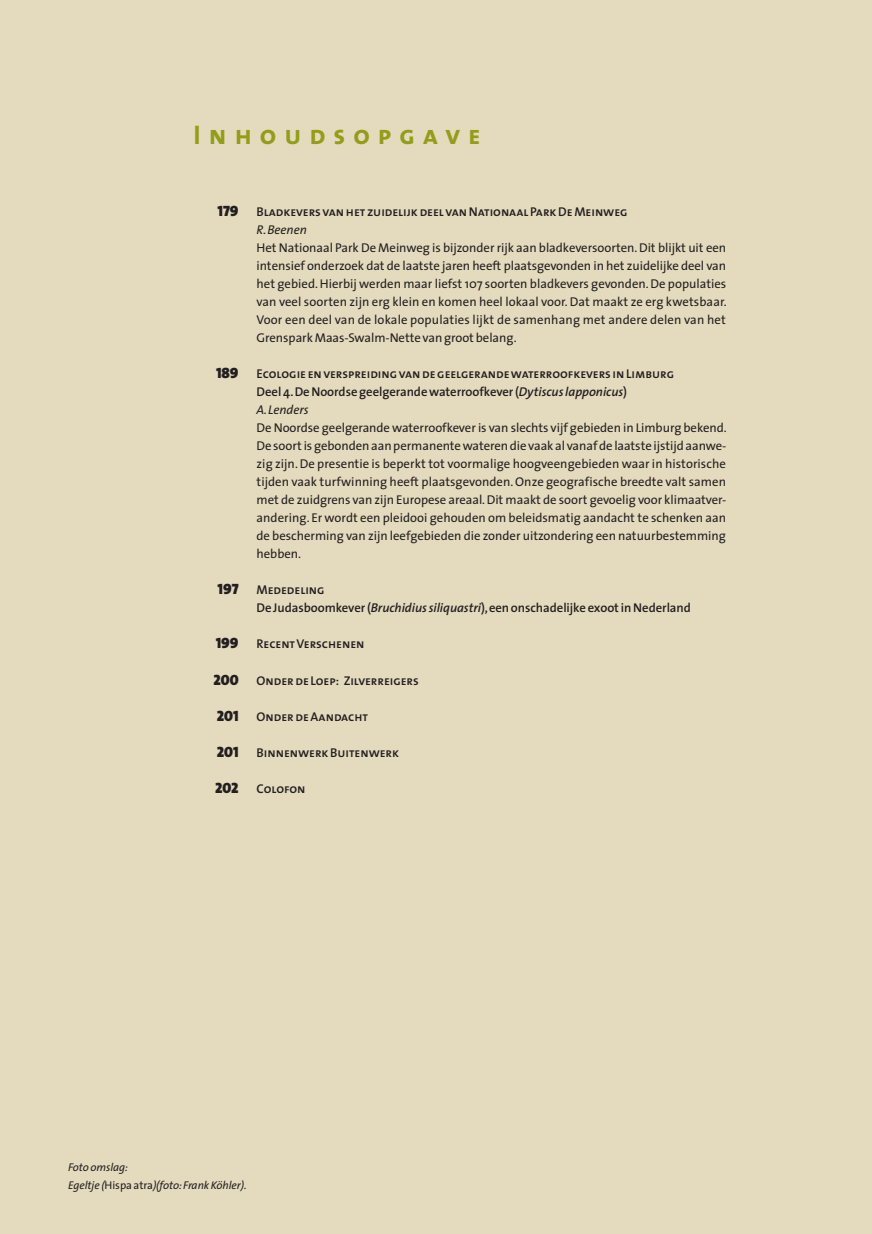
<style>
.page{position:relative;width:872px;height:1234px;background:#fff}
.page>*{position:absolute;margin:0;border:0;box-sizing:border-box;transform-origin:0 0}
.t1{font:27px "The Sans Bold Caps";letter-spacing:.295em;color:#939d15}
.t2{font:15px "The Sans Black Caps";letter-spacing:-.005em;color:#231f20}
.t3{font:12.75px/18px "The Sans";color:#231f20;text-align:justify}
.t4{font:12.75px "The Sans Semi Bold Caps";letter-spacing:-.005em;color:#231f20}
.t5{font:600 12.75px/18px "The Sans";letter-spacing:-.005em;color:#231f20}
.t6{font:italic 12.75px "The Sans";letter-spacing:-.005em;color:#231f20}
.t7{font:italic 11.25px/18px "The Sans";letter-spacing:-.005em;color:#231f20}
.s1{font-family:"The Sans Black Caps";font-size:15px}
.s2{font-style:italic}
.s3{font-weight:400;font-style:italic}
.s4{font-style:normal}
</style>
<div class="page">
<div style="left:0;top:0;width:872px;height:1233px;background:#e4dabd"></div>
<h1 class="t1" style="left:193px;top:112px;width:288px">Inhoudsopgave</h1>
<p class="t4" style="left:217px;top:201px;width:411px"><span class="s1">179</span> Bladkeversvanhet zuidelijkdeelvanNationaalParkDeMeinweg</p>
<p class="t6" style="left:256px;top:219px;width:52px">R. Beenen</p>
<p class="t3" style="left:256px;top:238px;width:471px">Het Nationaal Park De Meinweg is bijzonder rijk aan bladkeversoorten. Dit blijkt uit een intensief onderzoek dat de laatste jaren heeft plaatsgevonden in het zuidelijke deel van het gebied. Hierbij werden maar liefst 107 soorten bladkevers gevonden. De populaties van veel soorten zijn erg klein en komen heel lokaal voor. Dat maakt ze erg kwetsbaar.<br>Voor een deel van de lokale populaties lijkt de samenhang met andere delen van het Grenspark Maas-Swalm-Nette van groot belang.</p>
<p class="t4" style="left:216px;top:363px;width:460px"><span class="s1">189</span> Ecologie enverspreidingvandegeelgerandewaterroofkevers inLimburg</p>
<p class="t5" style="left:256px;top:382px;width:372px">Deel 4. De Noordse geelgerande waterroofkever (<span class="s2">Dytiscus lapponicus</span>)<br><span class="s3">A. Lenders</span></p>
<p class="t3" style="left:256px;top:418px;width:472px">De Noordse geelgerande waterroofkever is van slechts vijf gebieden in Limburg bekend.<br>De soort is gebonden aan permanente wateren die vaak al vanaf de laatste ijstijd aanwe&shy;zig zijn. De presentie is beperkt tot voormalige hoogveengebieden waar in historische tijden vaak turfwinning heeft plaatsgevonden. Onze geografische breedte valt samen met de zuidgrens van zijn Europese areaal. Dit maakt de soort gevoelig voor klimaatver&shy;andering. Er wordt een pleidooi gehouden om beleidsmatig aandacht te schenken aan de bescherming van zijn leefgebieden die zonder uitzondering een natuurbestemming hebben.</p>
<p class="t2" style="left:217px;top:576px;width:23px">197</p>
<p class="t4" style="left:256px;top:579px;width:70px">Mededeling</p>
<p class="t5" style="left:256px;top:598px;width:436px">De Judasboomkever (<span class="s2">Bruchidius siliquastri</span>), een onschadelijke exoot in Nederland</p>
<p class="t4" style="left:216px;top:633px;width:150px"><span class="s1">199</span> RecentVerschenen</p>
<p class="t2" style="left:213px;top:666px;width:27px">200</p>
<p class="t4" style="left:256px;top:669px;width:164px">Onderde Loep: Zilverreigers</p>
<p class="t4" style="left:217px;top:705px;width:152px"><span class="s1">201</span> OnderdeAandacht</p>
<p class="t2" style="left:217px;top:738px;width:23px">201</p>
<p class="t4" style="left:256px;top:741px;width:144px">BinnenwerkBuitenwerk</p>
<p class="t2" style="left:215px;top:774px;width:25px">202</p>
<p class="t4" style="left:256px;top:777px;width:51px">Colofon</p>
<p class="t7" style="left:68px;top:1157px;width:180px">Foto omslag:<br>Egeltje (<span class="s4">Hispa atra</span>)(foto: Frank Köhler).</p>
</div>
